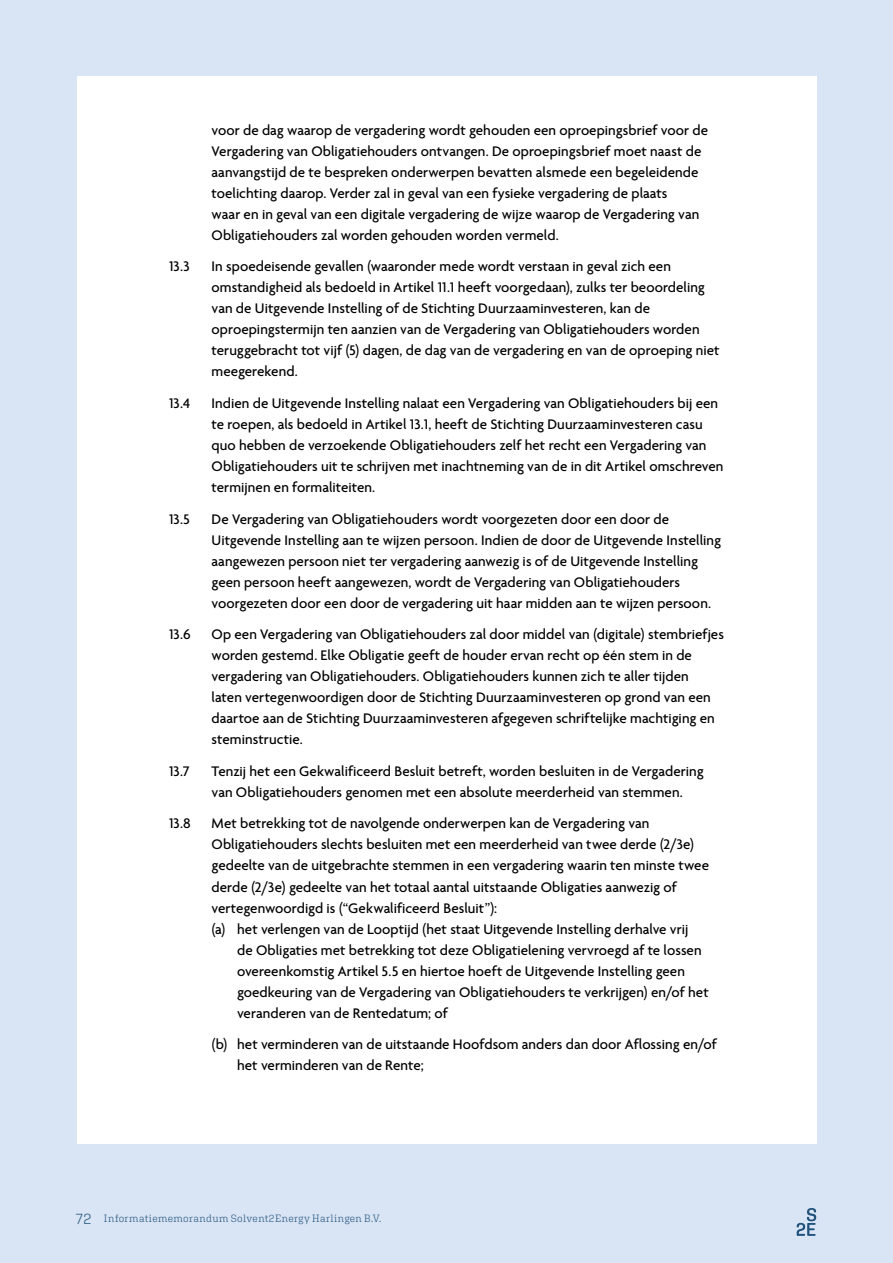
<style>
.page{position:relative;width:893px;height:1263px;background:#d9e4f5}
.page>*{position:absolute;margin:0;border:0;box-sizing:border-box;transform-origin:0 0}
.Bijlage_-_Artikelen{font:500 15px/21px "Agenda One";letter-spacing:.005em;color:#000}
.Bijlage_-_opsomming{font:500 15px/21px "Agenda One";letter-spacing:.005em;color:#000}
.t1{font:300 10.5px "Aglet Slab";letter-spacing:.03em;color:#20537c}
.s1{font-size:15px}
</style>
<div class="page">
<div style="left:77px;top:77px;width:739px;height:1067px;background:#fff"></div>
<svg style="left:797px;top:1208px;width:19px;height:28px"></svg>
<p class="Bijlage_-_Artikelen" style="left:212px;top:119px;width:498px">voor de dag waarop de vergadering wordt gehouden een oproepingsbrief voor de Vergadering van Obligatiehouders ontvangen. De oproepingsbrief moet naast de aanvangstijd de te bespreken onderwerpen bevatten alsmede een begeleidende toelichting daarop. Verder zal in geval van een fysieke vergadering de plaats<br>waar en in geval van een digitale vergadering de wijze waarop de Vergadering van Obligatiehouders zal worden gehouden worden vermeld.</p>
<p class="Bijlage_-_Artikelen" style="left:169px;top:256px;width:22px">13.3</p>
<p class="Bijlage_-_Artikelen" style="left:212px;top:256px;width:510px">In spoedeisende gevallen (waaronder mede wordt verstaan in geval zich een omstandigheid als bedoeld in Artikel 11.1 heeft voorgedaan), zulks ter beoordeling van de Uitgevende Instelling of de Stichting Duurzaaminvesteren, kan de oproepingstermijn ten aanzien van de Vergadering van Obligatiehouders worden teruggebracht tot vijf (5) dagen, de dag van de vergadering en van de oproeping niet meegerekend.</p>
<p class="Bijlage_-_Artikelen" style="left:169px;top:393px;width:23px">13.4</p>
<p class="Bijlage_-_Artikelen" style="left:212px;top:393px;width:513px">Indien de Uitgevende Instelling nalaat een Vergadering van Obligatiehouders bij een te roepen, als bedoeld in Artikel 13.1, heeft de Stichting Duurzaaminvesteren casu quo hebben de verzoekende Obligatiehouders zelf het recht een Vergadering van Obligatiehouders uit te schrijven met inachtneming van de in dit Artikel omschreven termijnen en formaliteiten.</p>
<p class="Bijlage_-_Artikelen" style="left:169px;top:508px;width:22px">13.5</p>
<p class="Bijlage_-_Artikelen" style="left:212px;top:508px;width:511px">De Vergadering van Obligatiehouders wordt voorgezeten door een door de Uitgevende Instelling aan te wijzen persoon. Indien de door de Uitgevende Instelling aangewezen persoon niet ter vergadering aanwezig is of de Uitgevende Instelling geen persoon heeft aangewezen, wordt de Vergadering van Obligatiehouders voorgezeten door een door de vergadering uit haar midden aan te wijzen persoon.</p>
<p class="Bijlage_-_Artikelen" style="left:169px;top:624px;width:23px">13.6</p>
<p class="Bijlage_-_Artikelen" style="left:212px;top:624px;width:514px">Op een Vergadering van Obligatiehouders zal door middel van (digitale) stembriefjes worden gestemd. Elke Obligatie geeft de houder ervan recht op één stem in de vergadering van Obligatiehouders. Obligatiehouders kunnen zich te aller tijden<br>laten vertegenwoordigen door de Stichting Duurzaaminvesteren op grond van een daartoe aan de Stichting Duurzaaminvesteren afgegeven schriftelijke machtiging en steminstructie.</p>
<p class="Bijlage_-_Artikelen" style="left:169px;top:761px;width:22px">13.7</p>
<p class="Bijlage_-_Artikelen" style="left:212px;top:761px;width:494px">Tenzij het een Gekwalificeerd Besluit betreft, worden besluiten in de Vergadering van Obligatiehouders genomen met een absolute meerderheid van stemmen.</p>
<p class="Bijlage_-_Artikelen" style="left:169px;top:813px;width:23px">13.8</p>
<p class="Bijlage_-_Artikelen" style="left:212px;top:813px;width:499px">Met betrekking tot de navolgende onderwerpen kan de Vergadering van Obligatiehouders slechts besluiten met een meerderheid van twee derde (2/3e) gedeelte van de uitgebrachte stemmen in een vergadering waarin ten minste twee derde (2/3e) gedeelte van het totaal aantal uitstaande Obligaties aanwezig of vertegenwoordigd is (“Gekwalificeerd Besluit”):</p>
<p class="Bijlage_-_opsomming" style="left:237px;top:918px;width:473px;text-indent:-26px">(a) het verlengen van de Looptijd (het staat Uitgevende Instelling derhalve vrij<br>de Obligaties met betrekking tot deze Obligatielening vervroegd af te lossen overeenkomstig Artikel 5.5 en hiertoe hoeft de Uitgevende Instelling geen goedkeuring van de Vergadering van Obligatiehouders te verkrijgen) en/of het veranderen van de Rentedatum; of</p>
<p class="Bijlage_-_opsomming" style="left:237px;top:1034px;width:481px;text-indent:-26px">(b) het verminderen van de uitstaande Hoofdsom anders dan door Aflossing en/of het verminderen van de Rente;</p>
<p class="t1" style="left:76px;top:1212px;width:307px"><span class="s1">72</span> Informatiememorandum Solvent2Energy Harlingen B.V.</p>
</div>
